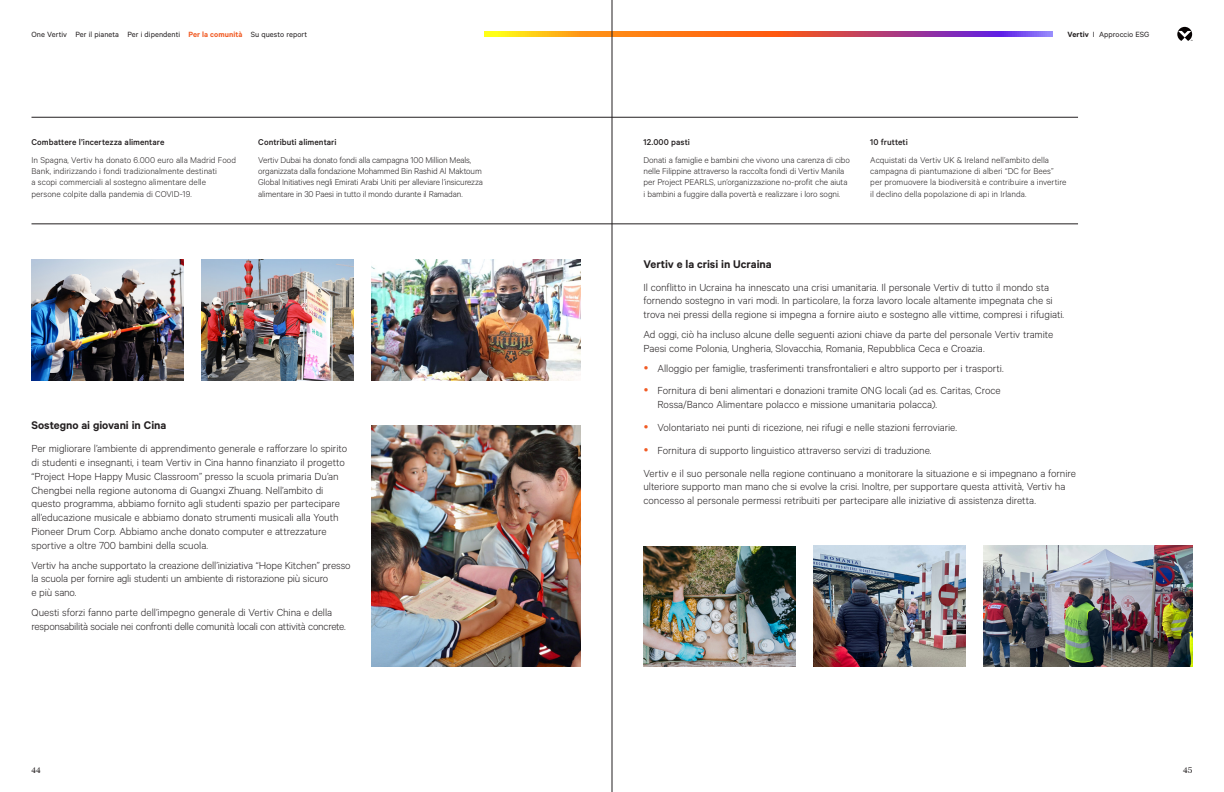
<style>
.page{position:relative;width:1224px;height:792px;background:#fff}
.page>*{position:absolute;margin:0;border:0;box-sizing:border-box;transform-origin:0 0}
.Vertiv_Heading_Black{font:600 12.5px "Calibre";letter-spacing:-.005em;color:#231f20}
.Vertiv_Body_Text{font:300 11.5px/13.8px "Calibre";letter-spacing:-.005em;color:#231f20}
.Vertiv_Body_Text-2{font:300 9.5px/11.4px "Calibre";letter-spacing:-.005em;color:#231f20}
.Vertiv_Body_Text-3{font:500 9.5px "Calibre";color:#231f20}
.t1{font:9.5px "Unna";color:#231f20}
.Vertiv_Body_Text-4{font:8.5px "Calibre";letter-spacing:.01em;color:#231f20}
.s1{font-weight:600;color:#f15b24}
.s2{font-weight:600}
</style>
<div class="page">
<svg style="left:1177px;top:27px;width:15px;height:14px"></svg>
<svg style="left:485px;top:32px;width:568px;height:5px;background:#d36b51"></svg>
<hr style="left:612px;top:0;width:1px;height:792px;background:#231f20">
<hr style="left:32px;top:117px;width:1046px;height:1px;background:#231f20">
<hr style="left:32px;top:224px;width:1046px;height:1px;background:#231f20">
<img style="left:372px;top:426px;width:208px;height:240px">
<img style="left:372px;top:260px;width:208px;height:120px">
<img style="left:202px;top:260px;width:152px;height:120px">
<img style="left:32px;top:260px;width:152px;height:120px">
<img style="left:814px;top:546px;width:152px;height:120px">
<img style="left:984px;top:546px;width:208px;height:120px">
<img style="left:644px;top:546px;width:152px;height:120px">
<p class="Vertiv_Body_Text-4" style="left:32px;top:29px;width:277px">One Vertiv Per il pianeta Per i dipendenti <span class="s1">Per la comunità</span> Su questo report</p>
<p class="Vertiv_Body_Text-3" style="left:32px;top:137px;width:135px">Combattere l’incertezza alimentare</p>
<p class="Vertiv_Body_Text-2" style="left:32px;top:154px;width:206px">In Spagna, Vertiv ha donato 6.000 euro alla Madrid Food Bank, indirizzando i fondi tradizionalmente destinati<br>a scopi commerciali al sostegno alimentare delle persone colpite dalla pandemia di COVID-19.</p>
<p class="Vertiv_Body_Text-3" style="left:258px;top:137px;width:80px">Contributi alimentari</p>
<p class="Vertiv_Body_Text-2" style="left:258px;top:154px;width:226px">Vertiv Dubai ha donato fondi alla campagna 100 Million Meals, organizzata dalla fondazione Mohammed Bin Rashid Al Maktoum Global Initiatives negli Emirati Arabi Uniti per alleviare l’insicurezza alimentare in 30 Paesi in tutto il mondo durante il Ramadan.</p>
<p class="Vertiv_Heading_Black" style="left:32px;top:418px;width:136px">Sostegno ai giovani in Cina</p>
<p class="Vertiv_Body_Text" style="left:32px;top:441px;width:317px">Per migliorare l’ambiente di apprendimento generale e rafforzare lo spirito di studenti e insegnanti, i team Vertiv in Cina hanno finanziato il progetto “Project Hope Happy Music Classroom” presso la scuola primaria Du’an Chengbei nella regione autonoma di Guangxi Zhuang. Nell’ambito di questo programma, abbiamo fornito agli studenti spazio per partecipare all’educazione musicale e abbiamo donato strumenti musicali alla Youth Pioneer Drum Corp. Abbiamo anche donato computer e attrezzature sportive a oltre 700 bambini della scuola.</p>
<p class="Vertiv_Body_Text" style="left:32px;top:558px;width:321px">Vertiv ha anche supportato la creazione dell’iniziativa “Hope Kitchen” presso la scuola per fornire agli studenti un ambiente di ristorazione più sicuro<br>e più sano.</p>
<p class="Vertiv_Body_Text" style="left:32px;top:605px;width:316px">Questi sforzi fanno parte dell’impegno generale di Vertiv China e della responsabilità sociale nei confronti delle comunità locali con attività concrete.</p>
<p class="Vertiv_Body_Text-4" style="left:1068px;top:29px;width:83px"><span class="s2">Vertiv</span> I Approccio ESG</p>
<p class="Vertiv_Body_Text-3" style="left:644px;top:137px;width:48px">12.000 pasti</p>
<p class="Vertiv_Body_Text-2" style="left:644px;top:154px;width:208px">Donati a famiglie e bambini che vivono una carenza di cibo nelle Filippine attraverso la raccolta fondi di Vertiv Manila per Project PEARLS, un’organizzazione no-profit che aiuta i bambini a fuggire dalla povertà e realizzare i loro sogni.</p>
<p class="Vertiv_Body_Text-3" style="left:870px;top:137px;width:39px">10 frutteti</p>
<p class="Vertiv_Body_Text-2" style="left:870px;top:154px;width:198px">Acquistati da Vertiv UK &amp; Ireland nell’ambito della campagna di piantumazione di alberi “DC for Bees” per promuovere la biodiversità e contribuire a invertire il declino della popolazione di api in Irlanda.</p>
<p class="Vertiv_Heading_Black" style="left:644px;top:256px;width:130px">Vertiv e la crisi in Ucraina</p>
<p class="Vertiv_Body_Text" style="left:644px;top:280px;width:422px">Il conflitto in Ucraina ha innescato una crisi umanitaria. Il personale Vertiv di tutto il mondo sta fornendo sostegno in vari modi. In particolare, la forza lavoro locale altamente impegnata che si trova nei pressi della regione si impegna a fornire aiuto e sostegno alle vittime, compresi i rifugiati.</p>
<p class="Vertiv_Body_Text" style="left:644px;top:327px;width:411px">Ad oggi, ciò ha incluso alcune delle seguenti azioni chiave da parte del personale Vertiv tramite<br>Paesi come Polonia, Ungheria, Slovacchia, Romania, Repubblica Ceca e Croazia.</p>
<p class="Vertiv_Body_Text" style="left:658px;top:361px;width:348px">Alloggio per famiglie, trasferimenti transfrontalieri e altro supporto per i trasporti.</p>
<p class="Vertiv_Body_Text" style="left:658px;top:383px;width:345px">Fornitura di beni alimentari e donazioni tramite ONG locali (ad es. Caritas, Croce<br>Rossa/Banco Alimentare polacco e missione umanitaria polacca).</p>
<p class="Vertiv_Body_Text" style="left:658px;top:420px;width:301px">Volontariato nei punti di ricezione, nei rifugi e nelle stazioni ferroviarie.</p>
<p class="Vertiv_Body_Text" style="left:658px;top:443px;width:276px">Fornitura di supporto linguistico attraverso servizi di traduzione.</p>
<p class="Vertiv_Body_Text" style="left:644px;top:466px;width:434px">Vertiv e il suo personale nella regione continuano a monitorare la situazione e si impegnano a fornire ulteriore supporto man mano che si evolve la crisi. Inoltre, per supportare questa attività, Vertiv ha concesso al personale permessi retribuiti per partecipare alle iniziative di assistenza diretta.</p>
<p class="t1" style="left:32px;top:765px;width:11px">44</p>
<p class="t1" style="left:1183px;top:765px;width:11px">45</p>
</div>
